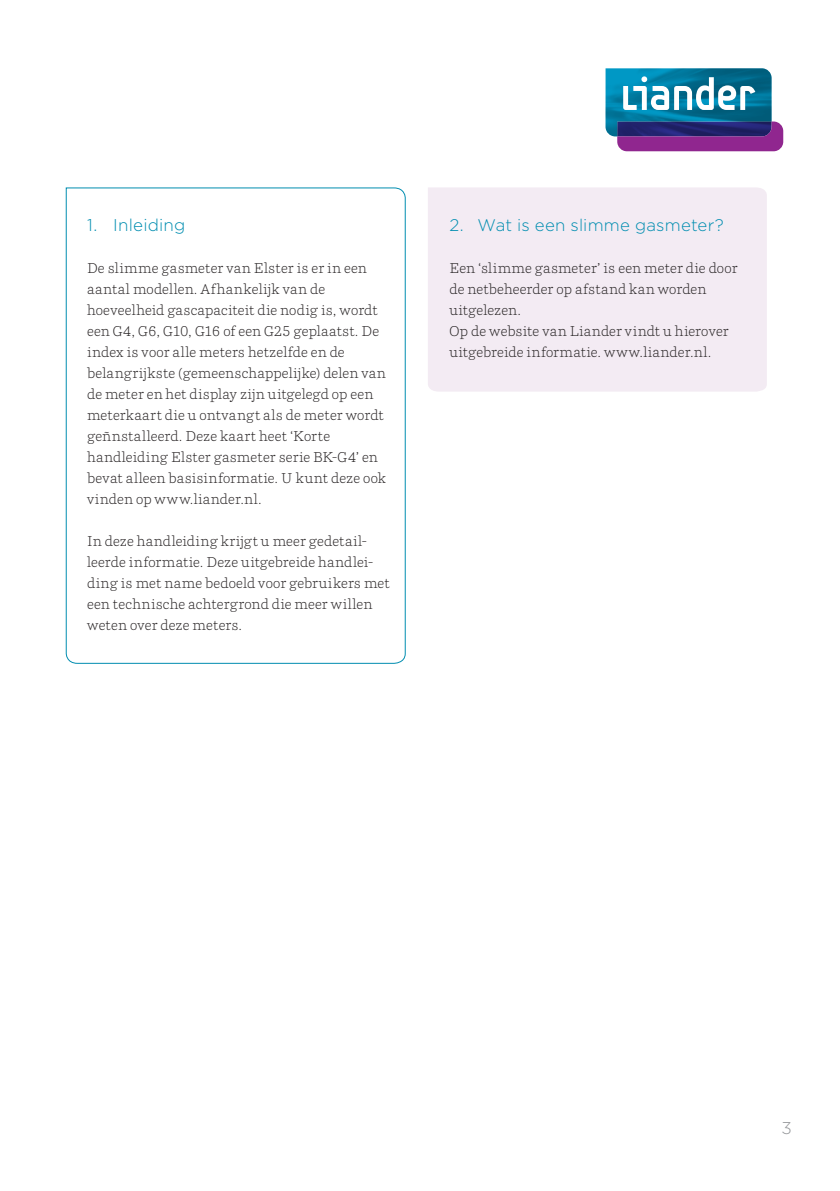
<style>
.page{position:relative;width:840px;height:1191px;background:#fff}
.page>*{position:absolute;margin:0;border:0;box-sizing:border-box;transform-origin:0 0}
._04-LI-Inleiding{font:300 17px "Gotham";letter-spacing:.015em;color:#008db0}
._04-LI-Inleiding-2{font:300 17px "Gotham";color:#939598}
._05-LI-Bodytekst{font:300 16.8px "Gotham";letter-spacing:.01em;color:#008db0}
._05-LI-Bodytekst-2{font:300 14px/21px "Parry";letter-spacing:.015em;color:#231f20}
</style>
<div class="page">
<div style="left:428px;top:187px;width:338px;height:204px;background:#f3ebf3"></div>
<svg style="left:65px;top:187px;width:341px;height:477px"></svg>
<svg style="left:605px;top:68px;width:177px;height:83px"></svg>
<p class="_04-LI-Inleiding" style="left:87px;top:214px;width:100px">1. Inleiding</p>
<p class="_05-LI-Bodytekst-2" style="left:87px;top:257px;width:300px">De slimme gasmeter van Elster is er in een aantal modellen. Afhankelijk van de hoeveelheid gascapaciteit die nodig is, wordt een G4, G6, G10, G16 of een G25 geplaatst. De index is voor alle meters hetzelfde en de belangrijkste (gemeenschappelijke) delen van de meter en het display zijn uitgelegd op een meterkaart die u ontvangt als de meter wordt geñnstalleerd. Deze kaart heet ‘Korte handleiding Elster gasmeter serie BK-G4’ en bevat alleen basisinformatie. U kunt deze ook vinden op www.liander.nl.</p>
<p class="_05-LI-Bodytekst-2" style="left:87px;top:530px;width:304px">In deze handleiding krijgt u meer gedetail&shy;leerde informatie. Deze uitgebreide handlei&shy;ding is met name bedoeld voor gebruikers met een technische achtergrond die meer willen weten over deze meters.</p>
<p class="_05-LI-Bodytekst" style="left:449px;top:214px;width:275px">2. Wat is een slimme gasmeter?</p>
<p class="_05-LI-Bodytekst-2" style="left:449px;top:257px;width:289px">Een ‘slimme gasmeter’ is een meter die door de netbeheerder op afstand kan worden uitgelezen.</p>
<p class="_05-LI-Bodytekst-2" style="left:449px;top:320px;width:280px">Op de website van Liander vindt u hierover uitgebreide informatie. www.liander.nl.</p>
<p class="_04-LI-Inleiding-2" style="left:781px;top:1117px;width:12px">3</p>
</div>
